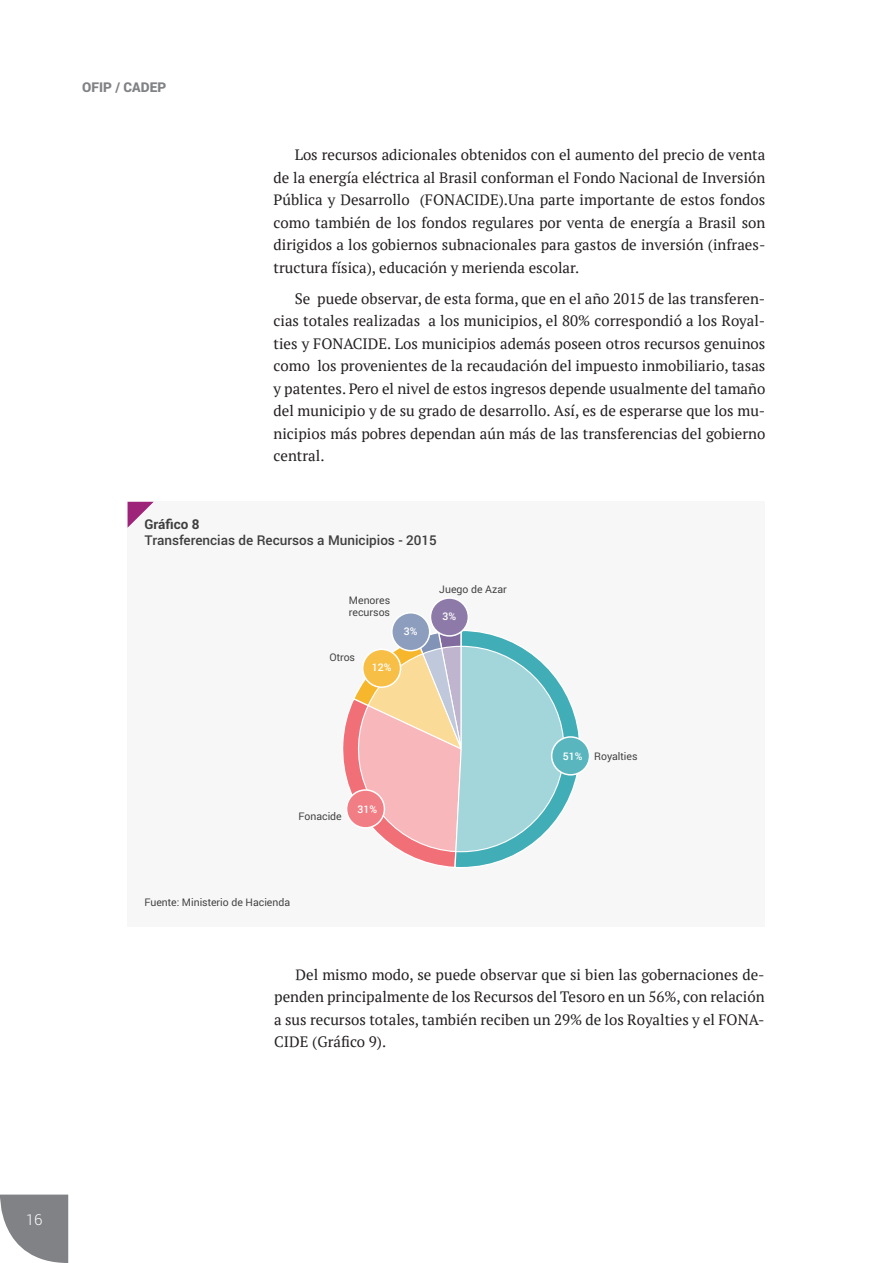
<style>
.page{position:relative;width:893px;height:1263px;background:#fff}
.page>*{position:absolute;margin:0;border:0;box-sizing:border-box;transform-origin:0 0}
.t1{font:15px/22.5px "PT Serif";color:#231f20;text-align:justify}
.t2{font:300 15px "Roboto";color:#fff}
.t3{font:500 13.5px "Roboto";color:#3e3e3f}
.t4{font:900 13.5px "Roboto";color:#808285}
.t5{font:700 13.5px "Roboto";color:#3e3e3f}
.t6{font:10.5px/12.6px "Roboto";color:#3e3e3f}
.t7{font:500 10.5px "Roboto";color:#fff}
.s1{font-weight:500;color:#fff}
</style>
<div class="page">
<svg style="left:0;top:1194px;width:68px;height:69px"></svg>
<div style="left:128px;top:502px;width:637px;height:425px;background:#f7f7f8"></div>
<svg style="left:128px;top:502px;width:26px;height:25px"></svg>
<svg style="left:343px;top:631px;width:236px;height:236px"></svg>
<div style="left:552px;top:737px;width:37px;height:38px;background:#5ab6be;border-radius:50%"></div>
<div style="left:551px;top:736px;width:39px;height:39px;border:2px solid #fff;border-radius:50%"></div>
<div style="left:430px;top:598px;width:38px;height:38px;background:#8e7aa8;border-radius:50%"></div>
<div style="left:430px;top:597px;width:39px;height:40px;border:2px solid #fff;border-radius:50%"></div>
<div style="left:347px;top:790px;width:37px;height:38px;background:#f27e85;border-radius:50%"></div>
<div style="left:346px;top:789px;width:39px;height:40px;border:2px solid #fff;border-radius:50%"></div>
<div style="left:363px;top:649px;width:38px;height:38px;background:#f8bf47;border-radius:50%"></div>
<div style="left:362px;top:648px;width:39px;height:40px;border:2px solid #fff;border-radius:50%"></div>
<div style="left:392px;top:613px;width:38px;height:38px;background:#8d9dbd;border-radius:50%"></div>
<div style="left:391px;top:612px;width:39px;height:39px;border:2px solid #fff;border-radius:50%"></div>
<p class="t4" style="left:82px;top:77px;width:85px">OFIP / CADEP</p>
<p class="t1" style="left:274px;top:144px;width:493px;text-indent:21px">Los recursos adicionales obtenidos con el aumento del precio de venta de la energía eléctrica al Brasil conforman el Fondo Nacional de Inversión Pública y Desarrollo (FONACIDE).Una parte importante de estos fondos como también de los fondos regulares por venta de energía a Brasil son dirigidos a los gobiernos subnacionales para gastos de inversión (infraes&shy;tructura física), educación y merienda escolar.</p>
<p class="t1" style="left:274px;top:287px;width:493px;text-indent:21px">Se puede observar, de esta forma, que en el año 2015 de las transferen&shy;cias totales realizadas a los municipios, el 80% correspondió a los Royal&shy;ties y FONACIDE. Los municipios además poseen otros recursos genuinos como los provenientes de la recaudación del impuesto inmobiliario, tasas y patentes. Pero el nivel de estos ingresos depende usualmente del tamaño del municipio y de su grado de desarrollo. Así, es de esperarse que los mu&shy;nicipios más pobres dependan aún más de las transferencias del gobierno central.</p>
<p class="t5" style="left:144px;top:515px;width:56px">Gráfico 8</p>
<p class="t3" style="left:144px;top:531px;width:294px">Transferencias de Recursos a Municipios - 2015</p>
<p class="t6" style="left:349px;top:593px;width:43px">Menores recursos</p>
<p class="t6" style="left:329px;top:650px;width:27px">Otros</p>
<p class="t7" style="left:372px;top:660px;width:21px">12%</p>
<p class="t7" style="left:404px;top:624px;width:15px">3%</p>
<p class="t6" style="left:439px;top:583px;width:69px">Juego de Azar</p>
<p class="t7" style="left:443px;top:609px;width:15px">3%</p>
<p class="t6" style="left:298px;top:810px;width:45px">Fonacide</p>
<p class="t7" style="left:358px;top:802px;width:21px">31%</p>
<p class="t6" style="left:144px;top:895px;width:147px">Fuente: Ministerio de Hacienda</p>
<p class="t6" style="left:563px;top:750px;width:76px"><span class="s1">51%</span> Royalties</p>
<p class="t1" style="left:274px;top:963px;width:492px;text-indent:21px">Del mismo modo, se puede observar que si bien las gobernaciones de&shy;penden principalmente de los Recursos del Tesoro en un 56%, con relación a sus recursos totales, también reciben un 29% de los Royalties y el FONA-CIDE (Gráfico 9).</p>
<p class="t2" style="left:26px;top:1209px;width:18px">16</p>
</div>
